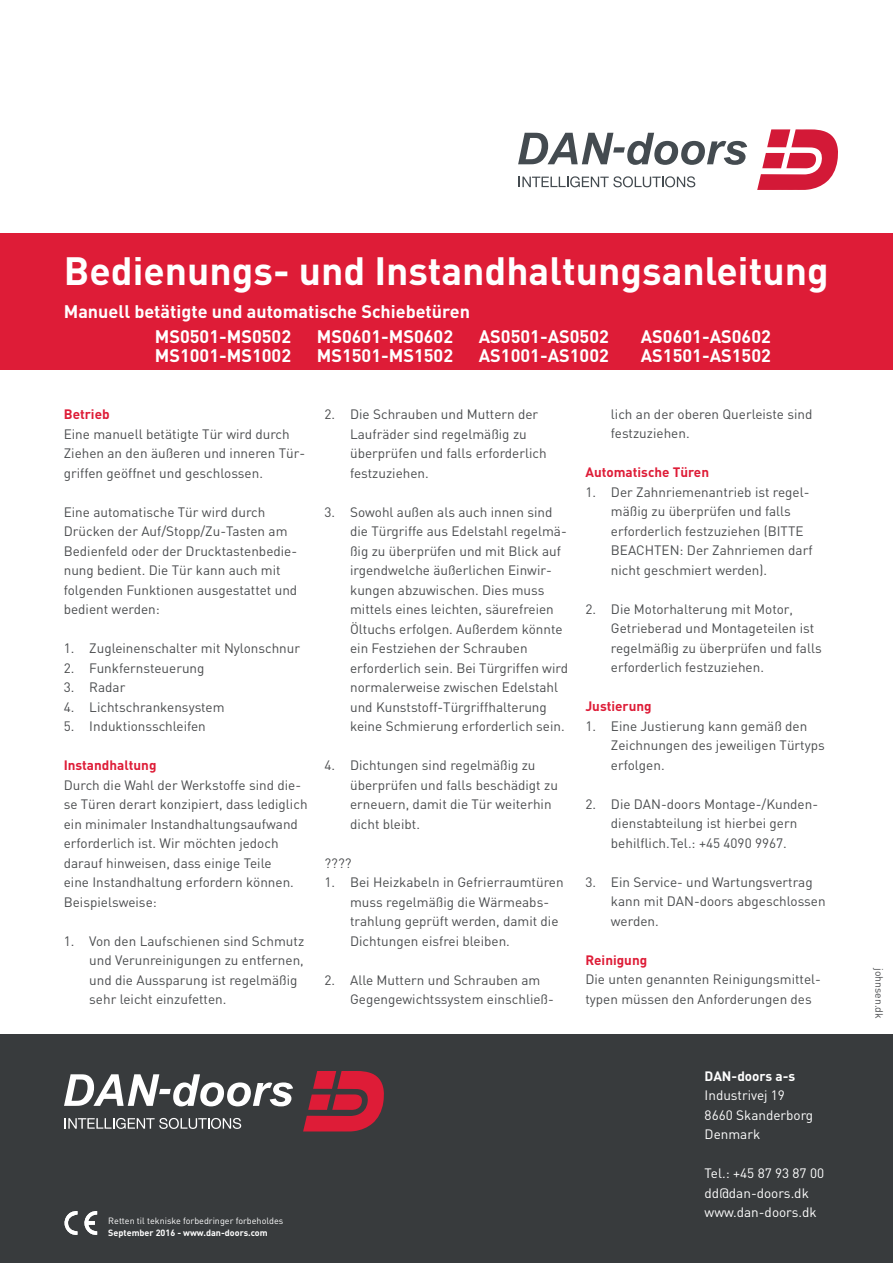
<style>
.page{position:relative;width:893px;height:1263px;background:#fff}
.page>*{position:absolute;margin:0;border:0;box-sizing:border-box;transform-origin:0 0}
.t1{font:700 39px "DIN";color:#fff}
.t2{font:700 18px/24.6px "DIN";color:#fff}
.t3{font:13.5px/19.5px "DIN";color:#4a4c4e}
.t4{font:13.5px/19.5px "DIN";color:#fff}
.t5{font:700 13.5px "DIN";color:#de1c37}
.t6{font:700 13.5px "DIN";color:#fff}
.t7{font:10.5px "DIN";color:#4a4c4e}
.t8{font:9px "DIN";color:#fff}
.t9{font:700 9px "DIN";color:#fff}
</style>
<div class="page">
<div style="left:0;top:234px;width:893px;height:136px;background:#de1c37"></div>
<svg style="left:757px;top:129px;width:81px;height:61px"></svg>
<svg style="left:518px;top:133px;width:229px;height:32px"></svg>
<svg style="left:519px;top:176px;width:176px;height:11px"></svg>
<div style="left:0;top:1034px;width:893px;height:229px;background:#383b3d"></div>
<svg style="left:303px;top:1071px;width:81px;height:60px"></svg>
<svg style="left:64px;top:1074px;width:229px;height:32px"></svg>
<svg style="left:65px;top:1118px;width:176px;height:11px"></svg>
<svg style="left:64px;top:1211px;width:33px;height:24px"></svg>
<h1 class="t1" style="left:64px;top:245px;width:766px">Bedienungs- und Instandhaltungsanleitung</h1>
<h2 class="t2" style="left:155px;top:298px;width:317px;text-indent:-91px">Manuell betätigte und automatische Schiebetüren<br>MS0501-MS0502</h2>
<h2 class="t2" style="left:317px;top:323px;width:138px">MS0601-MS0602</h2>
<h2 class="t2" style="left:479px;top:323px;width:132px">AS0501-AS0502</h2>
<h2 class="t2" style="left:641px;top:323px;width:132px">AS0601-AS0602</h2>
<h2 class="t2" style="left:155px;top:342px;width:138px">MS1001-MS1002</h2>
<h2 class="t2" style="left:317px;top:342px;width:138px">MS1501-MS1502</h2>
<h2 class="t2" style="left:479px;top:342px;width:132px">AS1001-AS1002</h2>
<h2 class="t2" style="left:641px;top:342px;width:132px">AS1501-AS1502</h2>
<p class="t5" style="left:64px;top:406px;width:47px">Betrieb</p>
<p class="t3" style="left:64px;top:424px;width:243px">Eine manuell betätigte Tür wird durch<br>Ziehen an den äußeren und inneren Tür&shy;griffen geöffnet und geschlossen.</p>
<p class="t3" style="left:64px;top:502px;width:235px">Eine automatische Tür wird durch Drücken der Auf/Stopp/Zu-Tasten am Bedienfeld oder der Drucktastenbedie&shy;nung bedient. Die Tür kann auch mit folgenden Funktionen ausgestattet und bedient werden:</p>
<p class="t3" style="left:64px;top:638px;width:238px">1. Zugleinenschalter mit Nylonschnur</p>
<p class="t3" style="left:64px;top:658px;width:142px">2. Funkfernsteuerung</p>
<p class="t3" style="left:64px;top:677px;width:63px">3. Radar</p>
<p class="t3" style="left:64px;top:697px;width:162px">4. Lichtschrankensystem</p>
<p class="t3" style="left:64px;top:716px;width:144px">5. Induktionsschleifen</p>
<p class="t5" style="left:64px;top:757px;width:94px">Instandhaltung</p>
<p class="t3" style="left:64px;top:775px;width:245px">Durch die Wahl der Werkstoffe sind die&shy;se Türen derart konzipiert, dass lediglich ein minimaler Instandhaltungsaufwand erforderlich ist. Wir möchten jedoch darauf hinweisen, dass einige Teile<br>eine Instandhaltung erfordern können.<br>Beispielsweise:</p>
<p class="t3" style="left:89px;top:931px;width:216px;text-indent:-26px">1. Von den Laufschienen sind Schmutz und Verunreinigungen zu entfernen, und die Aussparung ist regelmäßig sehr leicht einzufetten.</p>
<p class="t3" style="left:350px;top:404px;width:198px;text-indent:-26px">2. Die Schrauben und Muttern der<br>Laufräder sind regelmäßig zu überprüfen und falls erforderlich festzuziehen.</p>
<p class="t3" style="left:350px;top:502px;width:219px;text-indent:-26px">3. Sowohl außen als auch innen sind die Türgriffe aus Edelstahl regelmä&shy;ßig zu überprüfen und mit Blick auf irgendwelche äußerlichen Einwir&shy;kungen abzuwischen. Dies muss mittels eines leichten, säurefreien Öltuchs erfolgen. Außerdem könnte ein Festziehen der Schrauben erforderlich sein. Bei Türgriffen wird normalerweise zwischen Edelstahl und Kunststoff-Türgriffhalterung keine Schmierung erforderlich sein.</p>
<p class="t3" style="left:350px;top:755px;width:209px;text-indent:-26px">4. Dichtungen sind regelmäßig zu überprüfen und falls beschädigt zu erneuern, damit die Tür weiterhin dicht bleibt.</p>
<p class="t3" style="left:325px;top:853px;width:28px">????</p>
<p class="t3" style="left:350px;top:872px;width:215px;text-indent:-26px">1. Bei Heizkabeln in Gefrierraumtüren muss regelmäßig die Wärmeabs&shy;trahlung geprüft werden, damit die Dichtungen eisfrei bleiben.</p>
<p class="t3" style="left:350px;top:970px;width:205px;text-indent:-26px">2. Alle Muttern und Schrauben am<br>Gegengewichtssystem einschließ-</p>
<p class="t3" style="left:611px;top:404px;width:203px">lich an der oberen Querleiste sind festzuziehen.</p>
<p class="t5" style="left:585px;top:464px;width:125px">Automatische Türen</p>
<p class="t3" style="left:611px;top:482px;width:203px;text-indent:-26px">1. Der Zahnriemenantrieb ist regel&shy;mäßig zu überprüfen und falls erforderlich festzuziehen (BITTE<br>BEACHTEN: Der Zahnriemen darf nicht geschmiert werden).</p>
<p class="t3" style="left:611px;top:599px;width:212px;text-indent:-26px">2. Die Motorhalterung mit Motor, Getrieberad und Montageteilen ist regelmäßig zu überprüfen und falls erforderlich festzuziehen.</p>
<p class="t5" style="left:585px;top:698px;width:68px">Justierung</p>
<p class="t3" style="left:611px;top:716px;width:215px;text-indent:-26px">1. Eine Justierung kann gemäß den<br>Zeichnungen des jeweiligen Türtyps erfolgen.</p>
<p class="t3" style="left:585px;top:794px;width:234px;text-align:center">2. Die DAN-doors Montage-/Kunden&shy;dienstabteilung ist hierbei gern behilflich.Tel.: +45 4090 9967.</p>
<p class="t3" style="left:611px;top:872px;width:216px;text-indent:-26px">3. Ein Service- und Wartungsvertrag kann mit DAN-doors abgeschlossen werden.</p>
<p class="t5" style="left:585px;top:951px;width:63px">Reinigung</p>
<p class="t3" style="left:585px;top:969px;width:237px">Die unten genannten Reinigungsmittel&shy;typen müssen den Anforderungen des</p>
<p class="t8" style="left:108px;top:1215px;width:176px">Retten til tekniske forbedringer forbeholdes</p>
<p class="t9" style="left:108px;top:1226px;width:161px">September 2016 - www.dan-doors.com</p>
<p class="t6" style="left:705px;top:1067px;width:92px">DAN-doors a-s</p>
<p class="t4" style="left:705px;top:1085px;width:110px">Industrivej 19<br>8660 Skanderborg<br>Denmark</p>
<p class="t4" style="left:705px;top:1163px;width:121px">Tel.: +45 87 93 87 00 dd@dan-doors.dk www.dan-doors.dk</p>
<p class="t7" style="left:886px;top:968px;width:52px;rotate:90deg">johnsen.dk</p>
</div>
